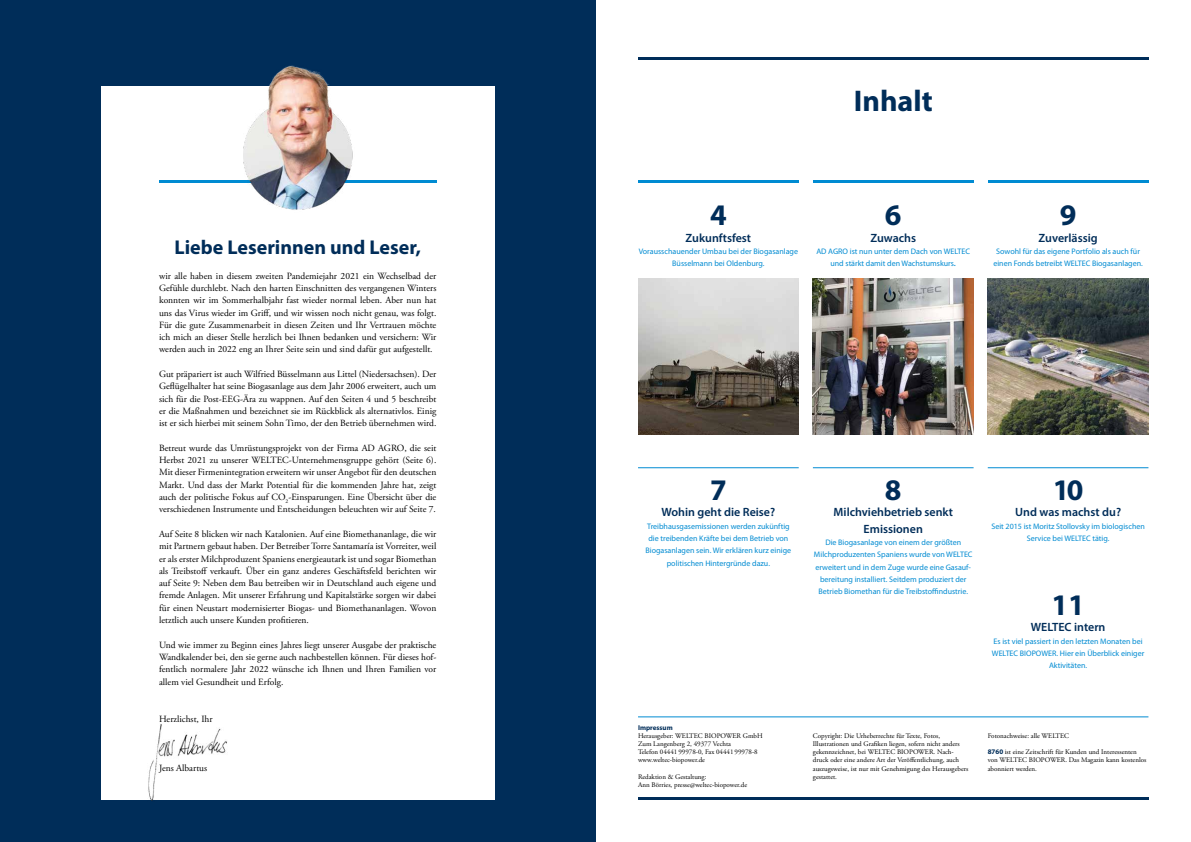
<style>
.page{position:relative;width:1191px;height:842px;background:#fff}
.page>*{position:absolute;margin:0;border:0;box-sizing:border-box;transform-origin:0 0}
.t1{font:700 30px "Myriad Pro";color:#002d59}
.t2{font:700 20px "Myriad Pro";color:#002d59}
.t3{font:600 12px/16.4px "Myriad Pro";color:#002d59;text-align:center}
.t4{font:9.5px/12.3px "Adobe Garamond Pro";color:#000;text-align:justify}
.t5{font:8px/12.3px "Myriad Pro";color:#008bd2;text-align:center}
.t6{font:7px/8.2px "Adobe Garamond Pro";color:#000}
.t7{font:700 7px "Myriad Pro";color:#002d59}
.s1{font-size:10px}
.s2{font-family:"Myriad Pro";font-weight:700;color:#002d59}
</style>
<div class="page">
<div style="left:0;top:0;width:595px;height:842px;background:#002d59"></div>
<div style="left:101px;top:86px;width:393px;height:714px;background:#fff"></div>
<img style="left:148px;top:724px;width:79px;height:77px">
<hr style="left:159px;top:180px;width:277px;height:3px;background:#008bd2">
<hr style="left:987px;top:180px;width:161px;height:3px;background:#008bd2">
<hr style="left:813px;top:180px;width:160px;height:3px;background:#008bd2">
<hr style="left:638px;top:180px;width:160px;height:3px;background:#008bd2">
<hr style="left:638px;top:57px;width:510px;height:3px;background:#002d59">
<hr style="left:638px;top:797px;width:510px;height:2px;background:#002d59">
<img style="left:813px;top:279px;width:160px;height:155px">
<img style="left:638px;top:279px;width:160px;height:155px">
<hr style="left:638px;top:716px;width:510px;height:1px;background:#008bd2">
<hr style="left:813px;top:467px;width:160px;height:1px;background:#008bd2">
<hr style="left:987px;top:467px;width:161px;height:1px;background:#008bd2">
<hr style="left:638px;top:467px;width:160px;height:1px;background:#008bd2">
<img style="left:987px;top:279px;width:161px;height:155px">
<img style="left:243px;top:65px;width:110px;height:145px">
<h2 class="t2" style="left:175px;top:234px;width:248px">Liebe Leserinnen und Leser,</h2>
<p class="t4" style="left:159px;top:270px;width:279px">wir alle haben in diesem zweiten Pandemiejahr 2021 ein Wechselbad der Gefühle durchlebt. Nach den harten Einschnitten des vergangenen Winters konnten wir im Sommerhalbjahr fast wieder normal leben. Aber nun hat uns das Virus wieder im Griff, und wir wissen noch nicht genau, was folgt.<br>Für die gute Zusammenarbeit in diesen Zeiten und Ihr Vertrauen möchte ich mich an dieser Stelle herzlich bei Ihnen bedanken und versichern: Wir werden auch in 2022 eng an Ihrer Seite sein und sind dafür gut aufgestellt.</p>
<p class="t4" style="left:159px;top:368px;width:279px">Gut präpariert ist auch Wilfried Büsselmann aus Littel (Niedersachsen). Der Geflügelhalter hat seine Biogasanlage aus dem Jahr 2006 erweitert, auch um sich für die Post-EEG-Ära zu wappnen. Auf den Seiten 4 und 5 beschreibt er die Maßnahmen und bezeichnet sie im Rückblick als alternativlos. Einig ist er sich hierbei mit seinem Sohn Timo, der den Betrieb übernehmen wird.</p>
<p class="t4" style="left:159px;top:442px;width:279px">Betreut wurde das Umrüstungsprojekt von der Firma AD AGRO, die seit Herbst 2021 zu unserer WELTEC-Unternehmensgruppe gehört (Seite 6).<br>Mit dieser Firmenintegration erweitern wir unser Angebot für den deutschen Markt. Und dass der Markt Potential für die kommenden Jahre hat, zeigt auch der politische Fokus auf CO<sub>2</sub>-Einsparungen. Eine Übersicht über die verschiedenen Instrumente und Entscheidungen beleuchten wir auf Seite 7.</p>
<p class="t4" style="left:159px;top:528px;width:279px">Auf Seite 8 blicken wir nach Katalonien. Auf eine Biomethananlage, die wir mit Partnern gebaut haben. Der Betreiber Torre Santamaría ist Vorreiter, weil er als erster Milchproduzent Spaniens energieautark ist und sogar Biomethan als Treibstoff verkauft. Über ein ganz anderes Geschäftsfeld berichten wir auf Seite 9: Neben dem Bau betreiben wir in Deutschland auch eigene und fremde Anlagen. Mit unserer Erfahrung und Kapitalstärke sorgen wir dabei für einen Neustart modernisierter Biogas- und Biomethananlagen. Wovon letztlich auch unsere Kunden profitieren.</p>
<p class="t4" style="left:159px;top:639px;width:279px">Und wie immer zu Beginn eines Jahres liegt unserer Ausgabe der praktische Wandkalender bei, den sie gerne auch nachbestellen können. Für dieses hof&shy;fentlich normalere Jahr 2022 wünsche ich Ihnen und Ihren Familien vor allem viel Gesundheit und Erfolg.</p>
<p class="t4" style="left:159px;top:713px;width:55px">Herzlichst, Ihr</p>
<p class="t4" style="left:159px;top:762px;width:50px">Jens Albartus</p>
<h1 class="t1" style="left:853px;top:81px;width:80px">Inhalt</h1>
<h1 class="t1" style="left:710px;top:196px;width:18px">4</h1>
<p class="t3" style="left:685px;top:229px;width:67px">Zukunftsfest</p>
<p class="t5" style="left:638px;top:245px;width:161px">Vorausschauender Umbau bei der Biogasanlage<br>Büsselmann bei Oldenburg.</p>
<h1 class="t1" style="left:885px;top:196px;width:18px">6</h1>
<p class="t3" style="left:870px;top:229px;width:47px">Zuwachs</p>
<p class="t5" style="left:816px;top:245px;width:155px">AD AGRO ist nun unter dem Dach von WELTEC und stärkt damit den Wachstumskurs<span class="s1">.</span></p>
<h1 class="t1" style="left:1059px;top:196px;width:18px">9</h1>
<p class="t3" style="left:1038px;top:229px;width:61px">Zuverlässig</p>
<p class="t5" style="left:993px;top:245px;width:151px">Sowohl für das eigene Portfolio als auch für einen Fonds betreibt WELTEC Biogasanlagen.</p>
<h1 class="t1" style="left:710px;top:470px;width:18px">7</h1>
<p class="t3" style="left:661px;top:504px;width:115px">Wohin geht die Reise?</p>
<p class="t5" style="left:645px;top:520px;width:147px">Treibhausgasemissionen werden zukünftig die treibenden Kräfte bei dem Betrieb von Biogasanlagen sein. Wir erklären kurz einige politischen Hintergründe dazu.</p>
<h1 class="t1" style="left:885px;top:470px;width:18px">8</h1>
<p class="t3" style="left:833px;top:504px;width:121px">Milchviehbetrieb senkt<br>Emissionen</p>
<p class="t5" style="left:814px;top:536px;width:160px">Die Biogasanlage von einem der größten Milchproduzenten Spaniens wurde von WELTEC erweitert und in dem Zuge wurde eine Gasauf&shy;bereitung installiert. Seitdem produziert der Betrieb Biomethan für die Treibstoffindustrie.</p>
<h1 class="t1" style="left:1052px;top:470px;width:32px">10</h1>
<p class="t3" style="left:1015px;top:504px;width:107px">Und was machst du?</p>
<p class="t5" style="left:991px;top:520px;width:155px">Seit 2015 ist Moritz Stollovsky im biologischen<br>Service bei WELTEC tätig.</p>
<h1 class="t1" style="left:1051px;top:585px;width:35px">11</h1>
<p class="t3" style="left:1030px;top:619px;width:76px">WELTEC intern</p>
<p class="t5" style="left:992px;top:635px;width:154px">Es ist viel passiert in den letzten Monaten bei<br>WELTEC BIOPOWER. Hier ein Überblick einiger<br>Aktivitäten.</p>
<p class="t7" style="left:638px;top:723px;width:36px">Impressum</p>
<p class="t6" style="left:638px;top:732px;width:126px">Herausgeber: WELTEC BIOPOWER GmbH Zum Langenberg 2, 49377 Vechta<br>Telefon 04441 99978-0, Fax 04441 99978-8 www.weltec-biopower.de</p>
<p class="t6" style="left:638px;top:773px;width:111px">Redaktion &amp; Gestaltung:<br>Ann Börries, presse@weltec-biopower.de</p>
<p class="t6" style="left:813px;top:732px;width:157px">Copyright: Die Urheberrechte für Texte, Fotos, Illustrationen und Grafiken liegen, sofern nicht anders gekennzeichnet, bei WELTEC BIOPOWER. Nach&shy;druck oder eine andere Art der Veröffentlichung, auch auszugsweise, ist nur mit Genehmigung des Herausgebers gestattet.</p>
<p class="t6" style="left:987px;top:732px;width:83px">Fotonachweise: alle WELTEC</p>
<p class="t6" style="left:987px;top:748px;width:160px"><span class="s2">8760</span> ist eine Zeitschrift für Kunden und Interessenten von WELTEC BIOPOWER. Das Magazin kann kostenlos abonniert werden.</p>
</div>
